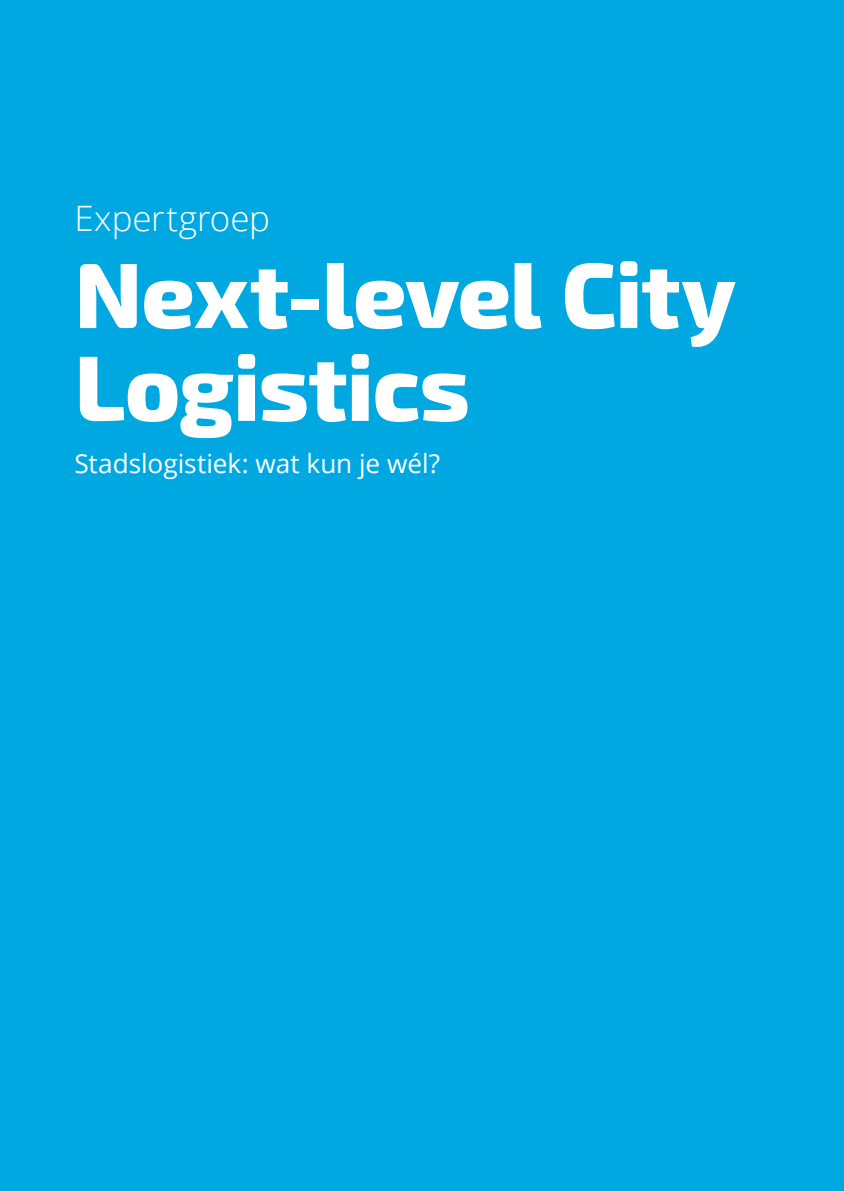
<style>
.page{position:relative;width:844px;height:1191px;background:#fff}
.page>*{position:absolute;margin:0;border:0;box-sizing:border-box;transform-origin:0 0}
._2020_Font_Exo_Titel{font:800 92.75px/92.8px "Exo 2";letter-spacing:-.01em;color:#fff}
._2020_Plat{font:300 35px "Open Sans";color:#fff}
._2020_Plat-2{font:26.25px "Open Sans";letter-spacing:-.005em;color:#fff}
</style>
<div class="page">
<div style="left:0;top:0;width:843px;height:1191px;background:#00a8e2"></div>
<p class="_2020_Plat" style="left:74px;top:194px;width:197px">Expertgroep</p>
<p class="_2020_Font_Exo_Titel" style="left:74px;top:251px;width:662px">Next-level City<br>Logistics</p>
<p class="_2020_Plat-2" style="left:74px;top:446px;width:367px">Stadslogistiek: wat kun je wél?</p>
</div>
